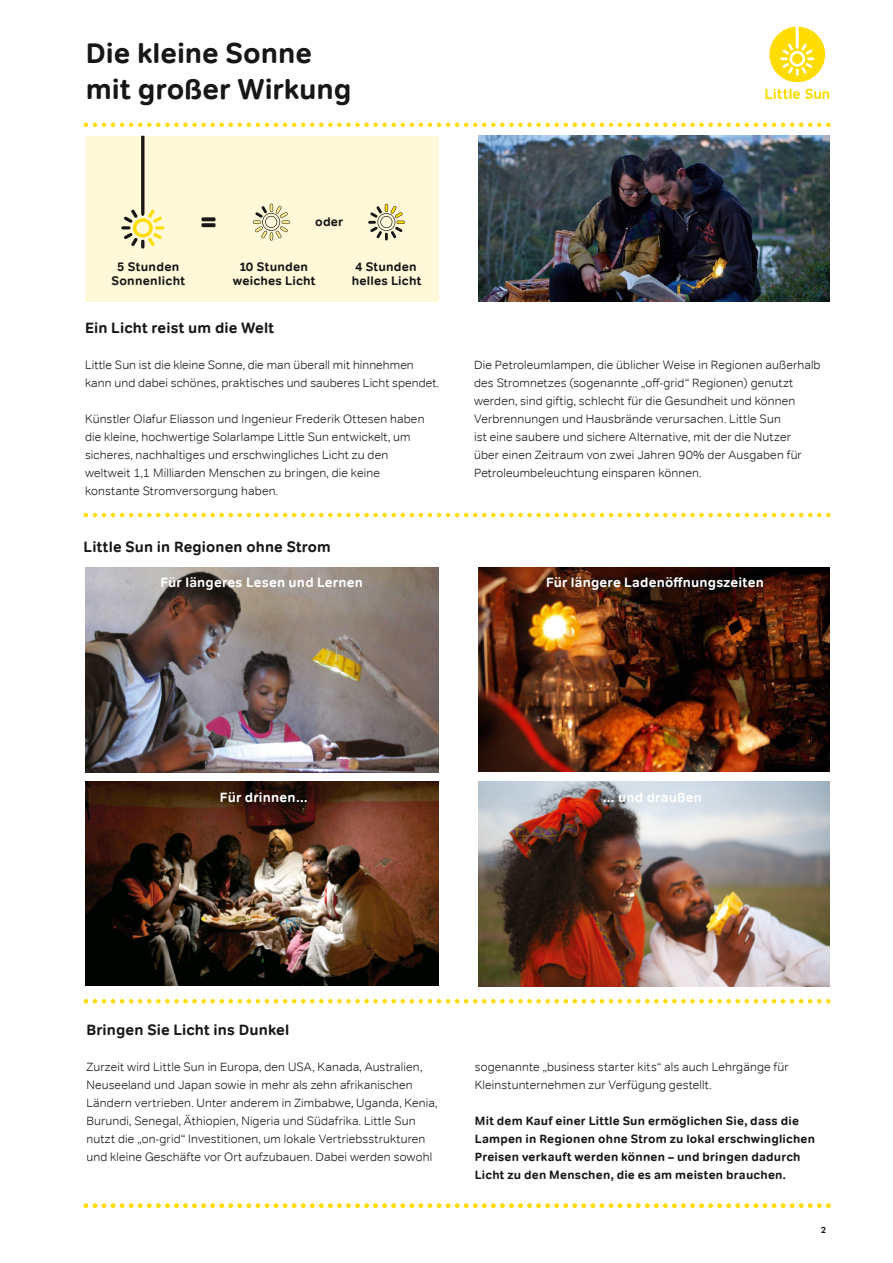
<style>
.page{position:relative;width:893px;height:1263px;background:#fff}
.page>*{position:absolute;margin:0;border:0;box-sizing:border-box;transform-origin:0 0}
.t1{font:700 31.2px "Tondo";color:#181716}
.t2{font:700 28.5px/36px "Tondo";letter-spacing:-.005em;color:#181716}
.t3{font:700 15px "Tondo";letter-spacing:.01em;color:#181716}
.t4{font:700 13.5px "Tondo";letter-spacing:.015em;color:#fff}
.t5{font:700 12.3px/14.1px "Tondo";letter-spacing:.02em;color:#181716;text-align:center}
.t6{font:300 12px/18px "Tondo";letter-spacing:.01em;color:#181716}
.t7{font:700 12px/18px "Tondo";letter-spacing:.02em;color:#181716}
.t8{font:700 9px "Tondo";color:#181716}
</style>
<div class="page">
<div style="left:85px;top:136px;width:354px;height:166px;background:#fff8d9"></div>
<svg style="left:253px;top:204px;width:37px;height:37px"></svg>
<svg style="left:368px;top:204px;width:37px;height:36px"></svg>
<svg style="left:121px;top:136px;width:43px;height:113px"></svg>
<img style="left:478px;top:136px;width:351px;height:166px">
<img style="left:85px;top:568px;width:354px;height:205px">
<img style="left:85px;top:781px;width:354px;height:204px">
<img style="left:478px;top:781px;width:351px;height:205px">
<img style="left:478px;top:568px;width:351px;height:204px">
<svg style="left:769px;top:27px;width:56px;height:55px"></svg>
<svg style="left:765px;top:89px;width:64px;height:10px"></svg>
<svg style="left:84px;top:1203px;width:747px;height:5px"></svg>
<svg style="left:84px;top:123px;width:747px;height:4px"></svg>
<svg style="left:84px;top:513px;width:747px;height:4px"></svg>
<svg style="left:84px;top:999px;width:747px;height:4px"></svg>
<h2 class="t2" style="left:86px;top:35px;width:267px">Die kleine Sonne mit großer Wirkung</h2>
<p class="t5" style="left:111px;top:259px;width:75px">5 Stunden<br>Sonnenlicht</p>
<h1 class="t1" style="left:199px;top:203px;width:21px">=</h1>
<p class="t5" style="left:315px;top:215px;width:30px">oder</p>
<p class="t5" style="left:233px;top:259px;width:84px">10 Stunden weiches Licht</p>
<p class="t5" style="left:352px;top:259px;width:71px;text-align:left">4 Stunden helles Licht</p>
<p class="t3" style="left:85px;top:319px;width:191px">Ein Licht reist um die Welt</p>
<p class="t6" style="left:85px;top:356px;width:355px">Little Sun ist die kleine Sonne, die man überall mit hinnehmen kann und dabei schönes, praktisches und sauberes Licht spendet.</p>
<p class="t6" style="left:85px;top:410px;width:341px">Künstler Olafur Eliasson und Ingenieur Frederik Ottesen haben die kleine, hochwertige Solarlampe Little Sun entwickelt, um sicheres, nachhaltiges und erschwingliches Licht zu den weltweit 1,1 Milliarden Menschen zu bringen, die keine konstante Stromversorgung haben.</p>
<p class="t3" style="left:84px;top:538px;width:249px">Little Sun in Regionen ohne Strom</p>
<p class="t4" style="left:161px;top:574px;width:204px">Für längeres Lesen und Lernen</p>
<p class="t6" style="left:474px;top:356px;width:348px">Die Petroleumlampen, die üblicher Weise in Regionen außerhalb des Stromnetzes (sogenannte „off-grid“ Regionen) genutzt werden, sind giftig, schlecht für die Gesundheit und können Verbrennungen und Hausbrände verursachen. Little Sun<br>ist eine saubere und sichere Alternative, mit der die Nutzer<br>über einen Zeitraum von zwei Jahren 90% der Ausgaben für Petroleumbeleuchtung einsparen können.</p>
<p class="t4" style="left:546px;top:574px;width:219px">Für längere Ladenöffnungszeiten</p>
<p class="t4" style="left:220px;top:789px;width:90px">Für drinnen…</p>
<p class="t4" style="left:602px;top:789px;width:101px">… und draußen</p>
<p class="t3" style="left:86px;top:1021px;width:204px">Bringen Sie Licht ins Dunkel</p>
<p class="t6" style="left:86px;top:1058px;width:352px">Zurzeit wird Little Sun in Europa, den USA, Kanada, Australien, Neuseeland und Japan sowie in mehr als zehn afrikanischen Ländern vertrieben. Unter anderem in Zimbabwe, Uganda, Kenia, Burundi, Senegal, Äthiopien, Nigeria und Südafrika. Little Sun nutzt die „on-grid“ Investitionen, um lokale Vertriebsstrukturen und kleine Geschäfte vor Ort aufzubauen. Dabei werden sowohl</p>
<p class="t6" style="left:475px;top:1058px;width:315px">sogenannte „business starter kits“ als auch Lehrgänge für<br>Kleinstunternehmen zur Verfügung gestellt.</p>
<p class="t7" style="left:475px;top:1112px;width:342px">Mit dem Kauf einer Little Sun ermöglichen Sie, dass die Lampen in Regionen ohne Strom zu lokal erschwinglichen Preisen verkauft werden können – und bringen dadurch Licht zu den Menschen, die es am meisten brauchen.</p>
<p class="t8" style="left:821px;top:1224px;width:7px">2</p>
</div>
